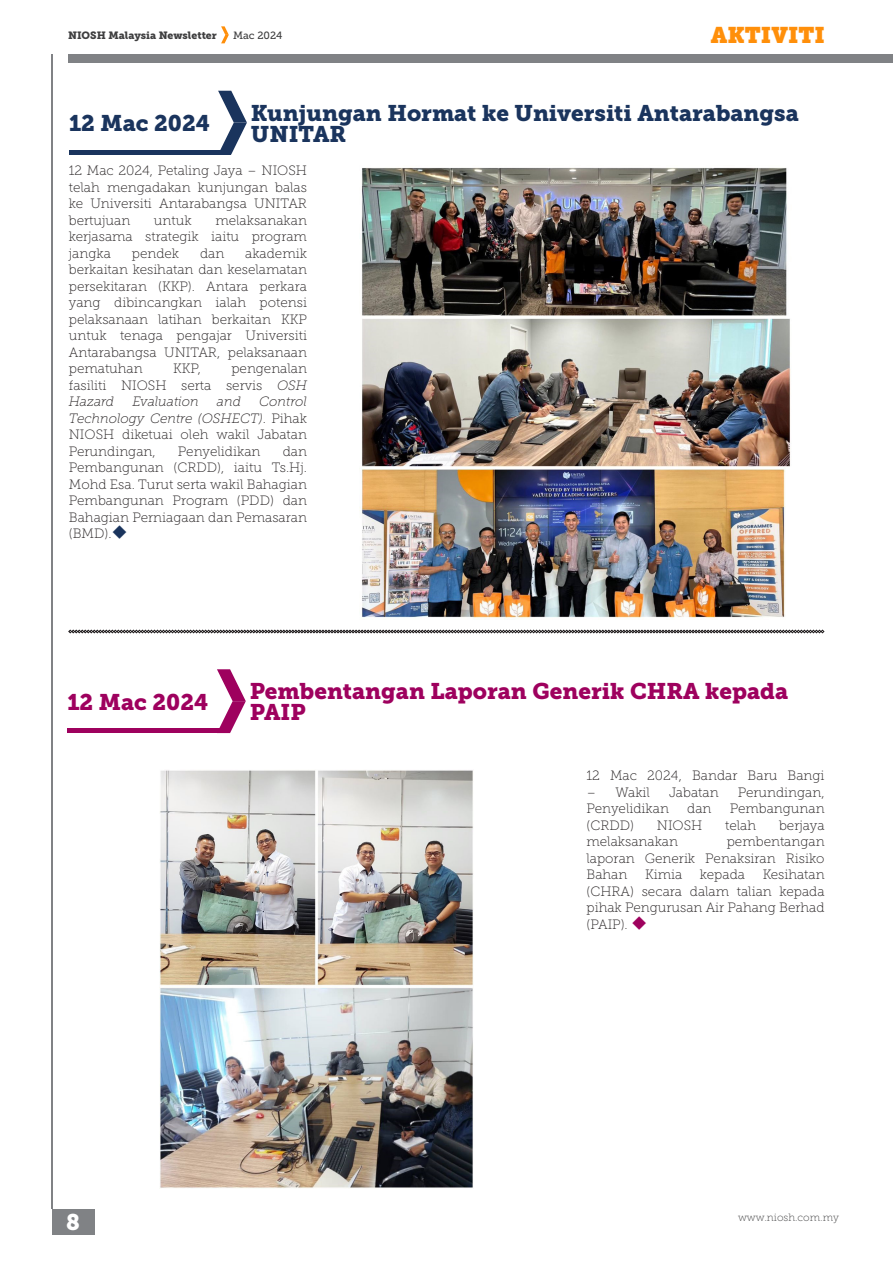
<style>
.page{position:relative;width:893px;height:1263px;background:#fff}
.page>*{position:absolute;margin:0;border:0;box-sizing:border-box;transform-origin:0 0}
.t1{font:22.5px/21px "Museo Slab 900";color:#1a345d}
.t2{font:22.5px/21px "Museo Slab 900";color:#9e015e}
.t3{font:22.5px "Museo Slab";color:#ff8f0a}
.t4{font:22.5px "Museo Slab 900";color:#fff}
.t5{font:13.5px/16.5px "Museo Slab 100";color:#231f20;text-align:justify}
.t6{font:italic 13.5px "Museo Slab 100";color:#231f20}
.t7{font:10.5px "Museo Slab 900";color:#3e3e3f}
.t8{font:10.5px "Museo Slab 100";color:#3e3e3f}
.t9{font:10.5px "Museo Slab 500";color:#3e3e3f}
.s1{font-style:italic}
.s2{color:#1a345d}
.s3{color:#9e015e}
</style>
<div class="page">
<hr style="left:52px;top:54px;width:1px;height:1155px;background:#808285">
<div style="left:52px;top:1209px;width:42px;height:25px;background:#808285"></div>
<div style="left:68px;top:54px;width:825px;height:9px;background:#808285"></div>
<svg style="left:221px;top:26px;width:8px;height:17px"></svg>
<svg style="left:68px;top:630px;width:756px;height:3px;background:#5d5a5b"></svg>
<svg style="left:217px;top:669px;width:29px;height:64px"></svg>
<hr style="left:68px;top:729px;width:162px;height:4px;background:#9e015e">
<img style="left:160px;top:770px;width:313px;height:418px">
<img style="left:359px;top:167px;width:432px;height:453px">
<svg style="left:218px;top:91px;width:29px;height:63px"></svg>
<hr style="left:69px;top:150px;width:162px;height:4px;background:#1a345d">
<p class="t7" style="left:68px;top:29px;width:150px">NIOSH Malaysia Newsletter</p>
<h1 class="t3" style="left:711px;top:22px;width:116px">AKTIVITI</h1>
<p class="t9" style="left:233px;top:29px;width:51px">Mac 2024</p>
<p class="t1" style="left:251px;top:102px;width:549px">Kunjungan Hormat ke Universiti Antarabangsa<br>UNITAR</p>
<p class="t1" style="left:69px;top:113px;width:142px">12 Mac 2024</p>
<p class="t5" style="left:69px;top:162px;width:240px">12 Mac 2024, Petaling Jaya – NIOSH telah mengadakan kunjungan balas ke Universiti Antarabangsa UNITAR bertujuan</p>
<p class="t5" style="left:69px;top:212px;width:240px;text-indent:147px">melaksanakan kerjasama strategik iaitu program jangka</p>
<p class="t5" style="left:154px;top:212px;width:39px">untuk</p>
<p class="t5" style="left:69px;top:245px;width:240px;text-indent:176px">akademik berkaitan kesihatan dan keselamatan persekitaran (KKP). Antara perkara yang dibincangkan ialah potensi pelaksanaan latihan berkaitan KKP untuk tenaga pengajar Universiti Antarabangsa UNITAR, pelaksanaan pematuhan</p>
<p class="t5" style="left:132px;top:245px;width:49px">pendek</p>
<p class="t5" style="left:200px;top:245px;width:26px">dan</p>
<p class="t5" style="left:69px;top:360px;width:240px;text-indent:162px">pengenalan fasiliti NIOSH serta servis <span class="s1">OSH Hazard</span></p>
<p class="t5" style="left:173px;top:360px;width:30px">KKP,</p>
<p class="t5" style="left:69px;top:393px;width:240px;text-indent:190px"><span class="s1">Control Technology Centre (OSHECT)</span>. Pihak NIOSH diketuai oleh wakil Jabatan Perundingan,</p>
<p class="t6" style="left:132px;top:394px;width:68px">Evaluation</p>
<p class="t6" style="left:217px;top:394px;width:26px">and</p>
<p class="t5" style="left:69px;top:443px;width:240px;text-indent:214px">dan Pembangunan (CRDD), iaitu Ts.Hj.<br>Mohd Esa. Turut serta wakil Bahagian Pembangunan Program (PDD) dan Bahagian Perniagaan dan Pemasaran (BMD).<span class="s2">◆</span></p>
<p class="t5" style="left:178px;top:443px;width:84px">Penyelidikan</p>
<p class="t2" style="left:67px;top:691px;width:142px">12 Mac 2024</p>
<p class="t2" style="left:250px;top:681px;width:540px">Pembentangan Laporan Generik CHRA kepada<br>PAIP</p>
<p class="t5" style="left:586px;top:767px;width:240px">12 Mac 2024, Bandar Baru Bangi</p>
<p class="t5" style="left:586px;top:784px;width:65px">– Wakil</p>
<p class="t5" style="left:669px;top:784px;width:51px">Jabatan</p>
<p class="t5" style="left:738px;top:784px;width:88px">Perundingan,</p>
<p class="t5" style="left:586px;top:800px;width:84px">Penyelidikan</p>
<p class="t5" style="left:687px;top:800px;width:26px">dan</p>
<p class="t5" style="left:730px;top:800px;width:96px">Pembangunan</p>
<p class="t5" style="left:586px;top:817px;width:49px">(CRDD)</p>
<p class="t5" style="left:657px;top:817px;width:47px">NIOSH</p>
<p class="t5" style="left:725px;top:817px;width:32px">telah</p>
<p class="t5" style="left:779px;top:817px;width:47px">berjaya</p>
<p class="t5" style="left:586px;top:833px;width:93px">melaksanakan</p>
<p class="t5" style="left:586px;top:833px;width:240px;text-indent:140px">pembentangan laporan Generik Penaksiran Risiko Bahan</p>
<p class="t5" style="left:586px;top:866px;width:240px;text-indent:176px">Kesihatan (CHRA) secara dalam talian kepada pihak Pengurusan Air Pahang Berhad (PAIP). <span class="s3">◆</span></p>
<p class="t5" style="left:645px;top:866px;width:39px">Kimia</p>
<p class="t5" style="left:700px;top:866px;width:47px">kepada</p>
<h1 class="t4" style="left:66px;top:1209px;width:15px">8</h1>
<p class="t8" style="left:738px;top:1212px;width:102px">www.niosh.com.my</p>
</div>
